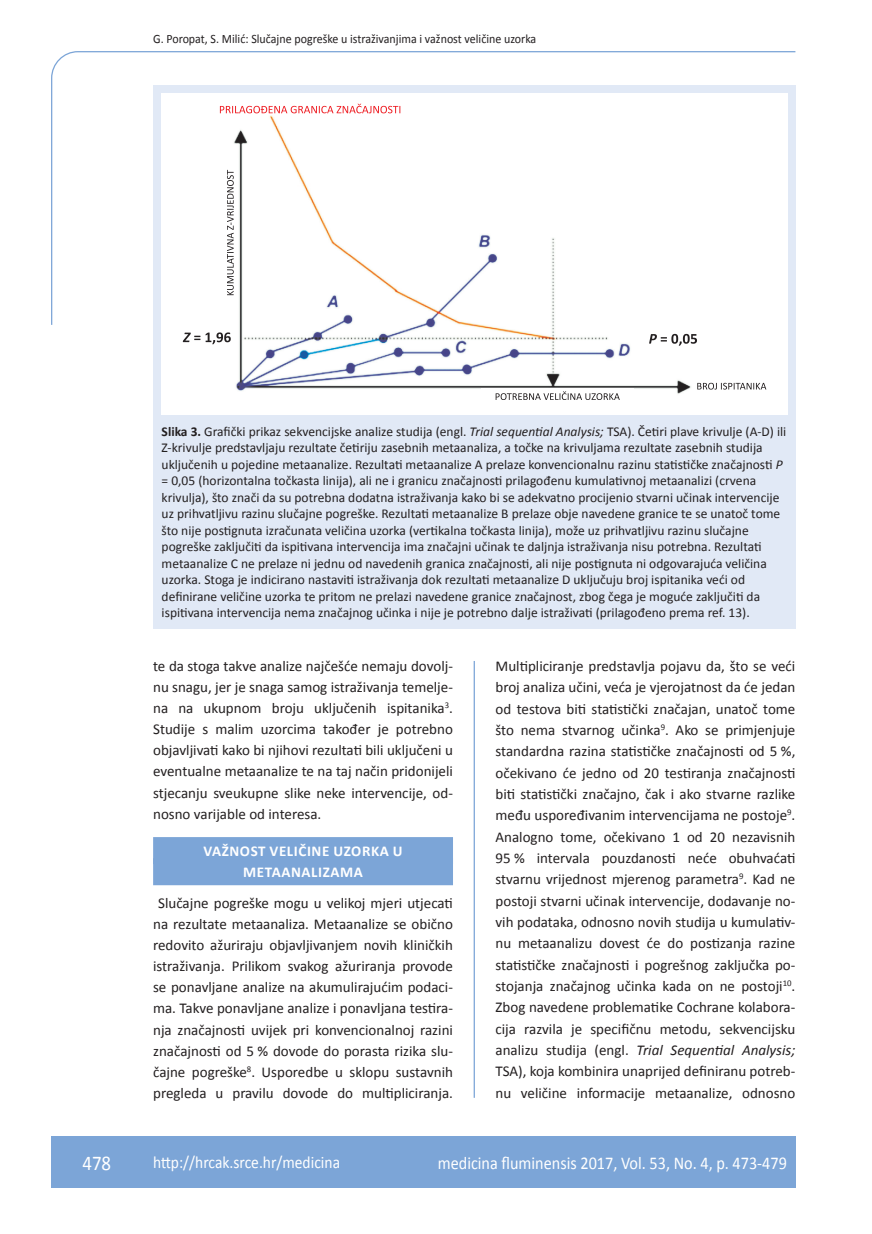
<style>
.page{position:relative;width:872px;height:1234px;background:#fff}
.page>*{position:absolute;margin:0;border:0;box-sizing:border-box;transform-origin:0 0}
.t1{font:21px "Calibri";color:#fff;scale:.9 1}
.t2{font:18px "Calibri";color:#fff;scale:.9 1}
.t3{font:17.25px "Calibri";color:#fff;scale:.9 1}
.t4{font:15px/21.3px "Calibri";color:#231f20;text-align:justify}
.t5{font:700 15px/21.1px "Calibri";letter-spacing:.04em;color:#fff;text-align:center}
.t6{font:13.5px/16.5px "Calibri";color:#231f20}
.t7{font:12.75px "Calibri";color:#231f20;scale:.94 1}
.s1{font-weight:700}
.s2{font-style:italic}
</style>
<div class="page">
<svg style="left:51px;top:51px;width:745px;height:275px"></svg>
<hr style="left:473px;top:660px;width:2px;height:437px;background:#7ca5d7">
<div style="left:51px;top:1135px;width:744px;height:51px;background:#7ca5d7"></div>
<div style="left:153px;top:836px;width:300px;height:27px;background:#7ca5d7"></div>
<div style="left:153px;top:858px;width:300px;height:27px;background:#7ca5d7"></div>
<div style="left:153px;top:85px;width:642px;height:543px;background:#e1e9f6"></div>
<div style="left:166px;top:94px;width:621px;height:321px;background:#fff"></div>
<div style="left:692px;top:378px;width:86px;height:16px;background:#fff"></div>
<div style="left:632px;top:327px;width:70px;height:24px;background:#fff"></div>
<div style="left:179px;top:326px;width:57px;height:22px;background:#fff"></div>
<svg style="left:214px;top:102px;width:175px;height:13px"></svg>
<div style="left:481px;top:388px;width:153px;height:16px;background:#fff"></div>
<div style="left:222px;top:158px;width:15px;height:150px;background:#fff"></div>
<svg style="left:220px;top:104px;width:180px;height:9px;background:#fac4c5"></svg>
<svg style="left:227px;top:170px;width:7px;height:125px"></svg>
<svg style="left:495px;top:391px;width:125px;height:9px"></svg>
<svg style="left:697px;top:383px;width:69px;height:6px"></svg>
<svg style="left:649px;top:334px;width:48px;height:11px"></svg>
<svg style="left:183px;top:332px;width:17px;height:10px"></svg>
<svg style="left:206px;top:332px;width:25px;height:12px"></svg>
<p class="t7" style="left:153px;top:30px;width:409px">G. Poropat, S. Milić: Slučajne pogreške u istraživanjima i važnost veličine uzorka</p>
<p class="t6" style="left:162px;top:422px;width:626px"><span class="s1">Slika 3.</span> Grafički prikaz sekvencijske analize studija (engl. <span class="s2">Trial sequential Analysis;</span> TSA). Četiri plave krivulje (A-D) ili Z-krivulje predstavljaju rezultate četiriju zasebnih metaanaliza, a točke na krivuljama rezultate zasebnih studija uključenih u pojedine metaanalize. Rezultati metaanalize A prelaze konvencionalnu razinu statističke značajnosti <span class="s2">P </span>= 0,05 (horizontalna točkasta linija), ali ne i granicu značajnosti prilagođenu kumulativnoj metaanalizi (crvena krivulja), što znači da su potrebna dodatna istraživanja kako bi se adekvatno procijenio stvarni učinak intervencije uz prihvatljivu razinu slučajne pogreške. Rezultati metaanalize B prelaze obje navedene granice te se unatoč tome što nije postignuta izračunata veličina uzorka (vertikalna točkasta linija), može uz prihvatljivu razinu slučajne pogreške zaključiti da ispitivana intervencija ima značajni učinak te daljnja istraživanja nisu potrebna. Rezultati metaanalize C ne prelaze ni jednu od navedenih granica značajnosti, ali nije postignuta ni odgovarajuća veličina uzorka. Stoga je indicirano nastaviti istraživanja dok rezultati metaanalize D uključuju broj ispitanika veći od definirane veličine uzorka te pritom ne prelazi navedene granice značajnost, zbog čega je moguće zaključiti da ispitivana intervencija nema značajnog učinka i nije je potrebno dalje istraživati (prilagođeno prema ref. 13).</p>
<p class="t4" style="left:153px;top:654px;width:301px">te da stoga takve analize najčešće nemaju dovolj&shy;nu snagu, jer je snaga samog istraživanja temelje&shy;na na ukupnom broju uključenih ispitanika<sup>3</sup>.<br>Studije s malim uzorcima također je potrebno objavljivati kako bi njihovi rezultati bili uključeni u eventualne metaanalize te na taj način pridonijeli stjecanju sveukupne slike neke intervencije, od&shy;nosno varijable od interesa.</p>
<p class="t5" style="left:203px;top:839px;width:201px">VAŽNOST VELIČINE UZORKA U<br>METAANALIZAMA</p>
<p class="t4" style="left:153px;top:891px;width:301px;text-align:center">Slučajne pogreške mogu u velikoj mjeri utjecati na rezultate metaanaliza. Metaanalize se obično redovito ažuriraju objavljivanjem novih kliničkih istraživanja. Prilikom svakog ažuriranja provode se ponavljane analize na akumulirajućim podaci&shy;ma. Takve ponavljane analize i ponavljana testira&shy;nja značajnosti uvijek pri konvencionalnoj razini značajnosti od 5 % dovode do porasta rizika slu&shy;čajne pogreške<sup>8</sup>. Usporedbe u sklopu sustavnih pregleda u pravilu dovode do multipliciranja.</p>
<p class="t4" style="left:495px;top:654px;width:301px">Multipliciranje predstavlja pojavu da, što se veći broj analiza učini, veća je vjerojatnost da će jedan od testova biti statistički značajan, unatoč tome što nema stvarnog učinka<sup>9</sup>. Ako se primjenjuje standardna razina statističke značajnosti od 5 %, očekivano će jedno od 20 testiranja značajnosti biti statistički značajno, čak i ako stvarne razlike među uspoređivanim intervencijama ne postoje<sup>9</sup>.<br>Analogno tome, očekivano 1 od 20 nezavisnih 95 % intervala pouzdanosti neće obuhvaćati stvarnu vrijednost mjerenog parametra<sup>9</sup>. Kad ne postoji stvarni učinak intervencije, dodavanje no&shy;vih podataka, odnosno novih studija u kumulativ&shy;nu metaanalizu dovest će do postizanja razine statističke značajnosti i pogrešnog zaključka po&shy;stojanja značajnog učinka kada on ne postoji<sup>10</sup>.<br>Zbog navedene problematike Cochrane kolabora&shy;cija razvila je specifičnu metodu, sekvencijsku analizu studija (engl. <span class="s2">Trial Sequential Analysis; </span>TSA), koja kombinira unaprijed definiranu potreb&shy;nu veličine informacije metaanalize, odnosno</p>
<h1 class="t1" style="left:82px;top:1149px;width:33px">478</h1>
<p class="t3" style="left:153px;top:1150px;width:209px">http://hrcak.srce.hr/medicina</p>
<p class="t2" style="left:438px;top:1151px;width:389px">medicina fluminensis 2017, Vol. 53, No. 4, p. 473-479</p>
</div>
